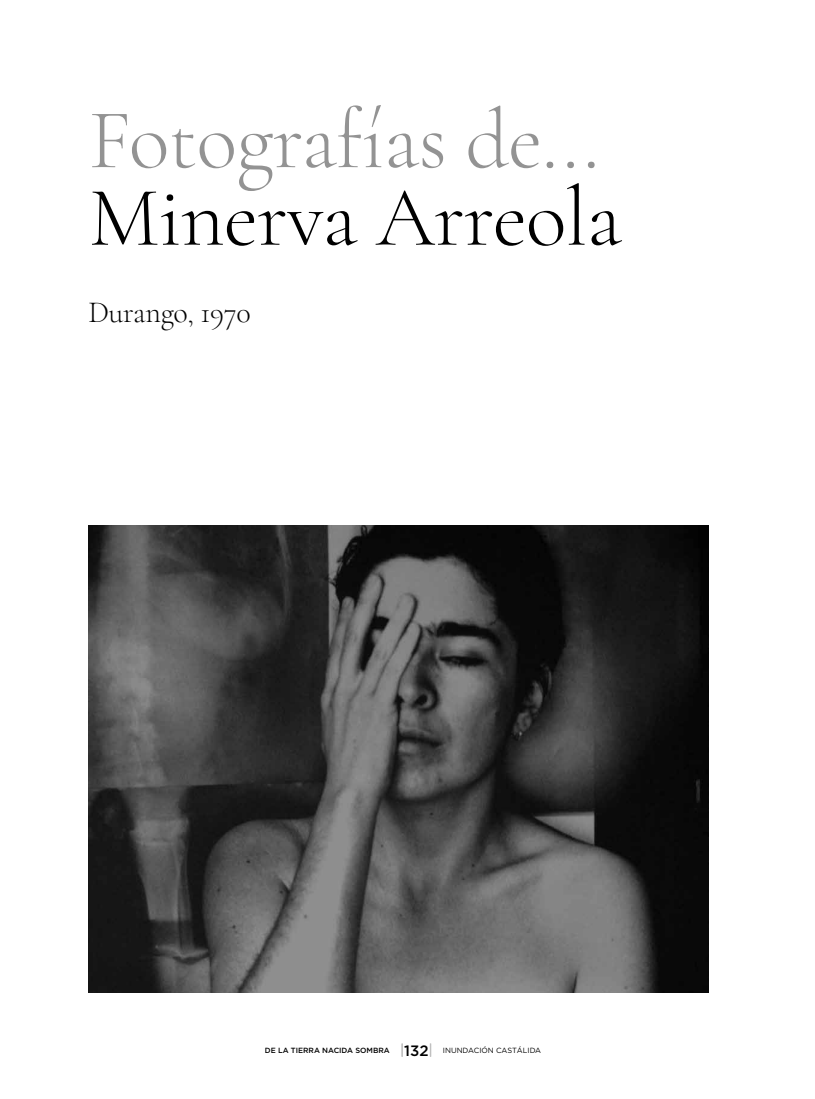
<style>
.page{position:relative;width:815px;height:1099px;background:#fff}
.page>*{position:absolute;margin:0;border:0;box-sizing:border-box;transform-origin:0 0}
.t1{font:300 85px "Cormorant Garamond";letter-spacing:-.01em;color:#939393}
.t2{font:300 85px "Cormorant Garamond";letter-spacing:-.01em;color:#000}
.t3{font:300 30px "Cormorant Garamond";letter-spacing:-.01em;color:#000}
.t4{font:500 7.5px "Gotham";color:#000}
.s1{font-size:15px}
.s2{font-weight:400}
</style>
<div class="page">
<svg style="left:402px;top:1043px;width:1px;height:13px"></svg>
<svg style="left:430px;top:1043px;width:1px;height:13px"></svg>
<img style="left:89px;top:525px;width:620px;height:467px">
<h1 class="t1" style="left:89px;top:89px;width:512px">Fotografías de...</h1>
<h1 class="t2" style="left:89px;top:166px;width:535px">Minerva Arreola</h1>
<h2 class="t3" style="left:89px;top:294px;width:164px">Durango, 1970</h2>
<p class="t4" style="left:265px;top:1046px;width:278px">DE LA TIERRA NACIDA SOMBRA <span class="s1">132</span> <span class="s2">INUNDACIÓN CASTÁLIDA</span></p>
</div>
